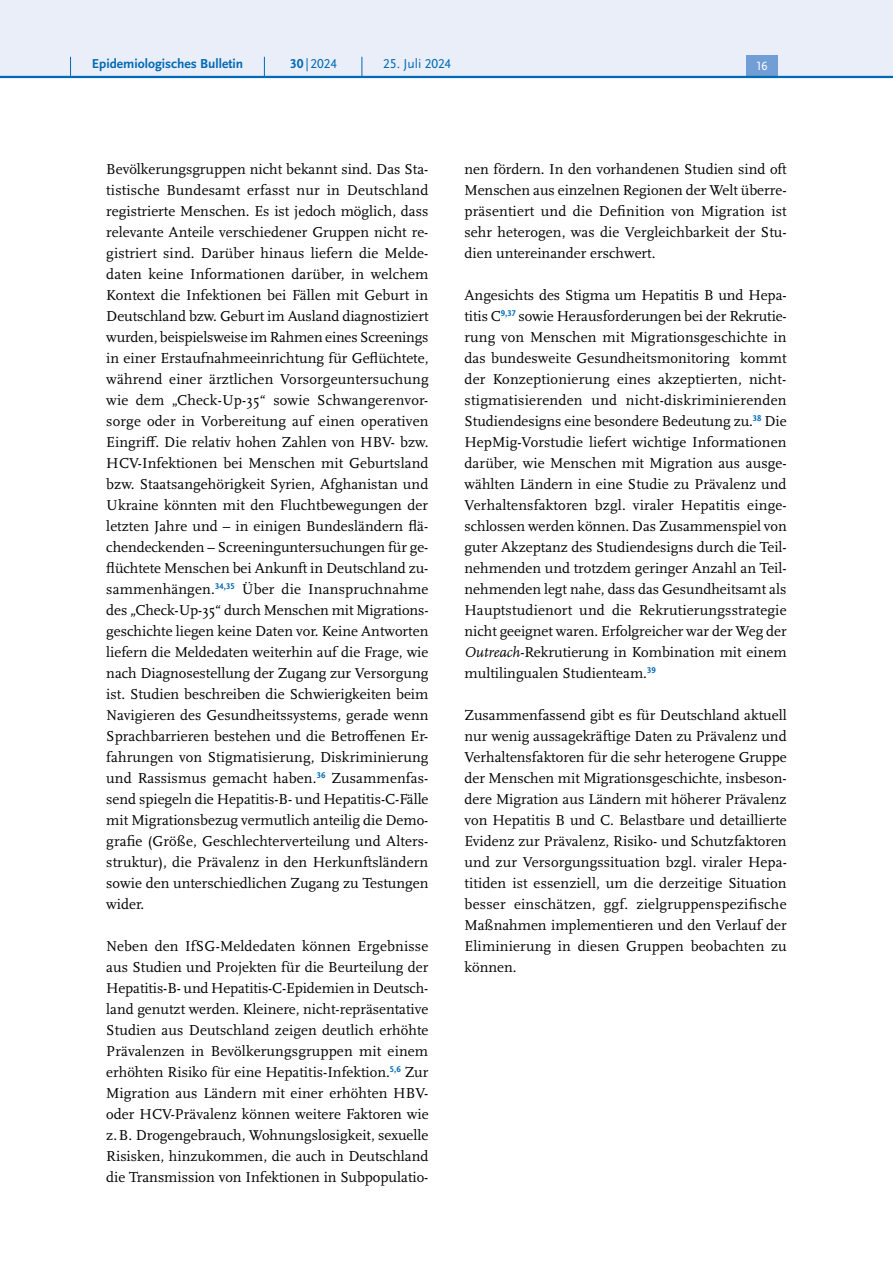
<style>
.page{position:relative;width:893px;height:1263px;background:#fff}
.page>*{position:absolute;margin:0;border:0;box-sizing:border-box;transform-origin:0 0}
.P_-_Fließtext{font:15px/21px "Scala Pro";color:#000;text-align:justify}
.t1{font:700 13.5px "Scala Sans Pro";color:#006ab4}
.t2{font:13.5px "Scala Sans Pro";color:#006ab4}
.t3{font:12.45px "Scala Sans Pro";color:#fff}
.s1{font-weight:700}
.s2{font-style:italic}
</style>
<div class="page">
<hr style="left:892px;top:77px;width:1px;height:1186px;background:#eaeef9">
<div style="left:0;top:0;width:893px;height:77px;background:#eaeef9"></div>
<div style="left:746px;top:55px;width:32px;height:21px;background:#719ed4"></div>
<hr style="left:0;top:76px;width:893px;height:2px;background:#006ab4">
<svg style="left:70px;top:57px;width:1px;height:19px"></svg>
<svg style="left:264px;top:57px;width:1px;height:19px"></svg>
<svg style="left:362px;top:57px;width:1px;height:19px"></svg>
<p class="t1" style="left:92px;top:55px;width:153px">Epidemiologisches Bulletin</p>
<p class="t2" style="left:290px;top:55px;width:48px"><span class="s1">30</span>|2024</p>
<p class="t2" style="left:383px;top:55px;width:69px">25. Juli 2024</p>
<p class="t3" style="left:757px;top:59px;width:13px">16</p>
<p class="P_-_Fließtext" style="left:106px;top:158px;width:324px">Bevölkerungsgruppen nicht bekannt sind. Das Sta&shy;tistische Bundesamt erfasst nur in Deutschland registrierte Menschen. Es ist jedoch möglich, dass relevante Anteile verschiedener Gruppen nicht re&shy;gistriert sind. Darüber hinaus liefern die Melde&shy;daten keine Informationen darüber, in welchem Kontext die Infektionen bei Fällen mit Geburt in Deutschland bzw. Geburt im Ausland diagnostiziert wurden, beispielsweise im Rahmen eines Screenings in einer Erstaufnahmeeinrichtung für Geflüchtete, während einer ärztlichen Vorsorgeuntersuchung wie dem „Check-Up-35“ sowie Schwangerenvor&shy;sorge oder in Vorbereitung auf einen operativen Eingriff. Die relativ hohen Zahlen von HBV- bzw.<br>HCV-Infektionen bei Menschen mit Geburtsland bzw. Staatsangehörigkeit Syrien, Afghanistan und Ukraine könnten mit den Fluchtbewegungen der letzten Jahre und – in einigen Bundesländern flä&shy;chendeckenden – Screeninguntersuchungen für ge&shy;flüchtete Menschen bei Ankunft in Deutschland zu&shy;sammenhängen.<sup>34,35</sup> Über die Inanspruchnahme des „Check-Up-35“ durch Menschen mit Migrations&shy;geschichte liegen keine Daten vor. Keine Antworten liefern die Meldedaten weiterhin auf die Frage, wie nach Diagnosestellung der Zugang zur Versorgung ist. Studien beschreiben die Schwierigkeiten beim Navigieren des Gesundheitssystems, gerade wenn Sprachbarrieren bestehen und die Betroffenen Er&shy;fahrungen von Stigmatisierung, Diskriminierung und Rassismus gemacht haben.<sup>36</sup> Zusammenfas&shy;send spiegeln die Hepatitis-B- und Hepatitis-C-Fälle mit Migrationsbezug vermutlich anteilig die Demo&shy;grafie (Größe, Geschlechterverteilung und Alters&shy;struktur), die Prävalenz in den Herkunftsländern sowie den unterschiedlichen Zugang zu Testungen wider.</p>
<p class="P_-_Fließtext" style="left:106px;top:935px;width:324px">Neben den IfSG-Meldedaten können Ergebnisse aus Studien und Projekten für die Beurteilung der Hepatitis-B- und Hepatitis-C-Epidemien in Deutsch&shy;land genutzt werden. Kleinere, nicht-repräsentative Studien aus Deutschland zeigen deutlich erhöhte Prävalenzen in Bevölkerungsgruppen mit einem erhöhten Risiko für eine Hepatitis-Infektion.<sup>5,6</sup> Zur Migration aus Ländern mit einer erhöhten HBV&shy;oder HCV-Prävalenz können weitere Faktoren wie z.B. Drogengebrauch, Wohnungslosigkeit, sexuelle Risisken, hinzukommen, die auch in Deutschland die Transmission von Infektionen in Subpopulatio-</p>
<p class="P_-_Fließtext" style="left:465px;top:158px;width:324px">nen fördern. In den vorhandenen Studien sind oft Menschen aus einzelnen Regionen der Welt überre&shy;präsentiert und die Definition von Migration ist sehr heterogen, was die Vergleichbarkeit der Stu&shy;dien untereinander erschwert.</p>
<p class="P_-_Fließtext" style="left:465px;top:284px;width:324px">Angesichts des Stigma um Hepatitis B und Hepa&shy;titis C<sup>9,37</sup> sowie Herausforderungen bei der Rekrutie&shy;rung von Menschen mit Migrationsgeschichte in das bundesweite Gesundheitsmonitoring kommt der Konzeptionierung eines akzeptierten, nicht&shy;stigmatisierenden und nicht-diskriminierenden Studiendesigns eine besondere Bedeutung zu.<sup>38</sup> Die HepMig-Vorstudie liefert wichtige Informationen darüber, wie Menschen mit Migration aus ausge&shy;wählten Ländern in eine Studie zu Prävalenz und Verhaltensfaktoren bzgl. viraler Hepatitis einge&shy;schlossen werden können. Das Zusammenspiel von guter Akzeptanz des Studiendesigns durch die Teil&shy;nehmenden und trotzdem geringer Anzahl an Teil&shy;nehmenden legt nahe, dass das Gesundheitsamt als Hauptstudienort und die Rekrutierungsstrategie nicht geeignet waren. Erfolgreicher war der Weg der <span class="s2">Outreach</span>-Rekrutierung in Kombination mit einem multilingualen Studienteam.<sup>39</sup></p>
<p class="P_-_Fließtext" style="left:465px;top:704px;width:324px">Zusammenfassend gibt es für Deutschland aktuell nur wenig aussagekräftige Daten zu Prävalenz und Verhaltensfaktoren für die sehr heterogene Gruppe der Menschen mit Migrationsgeschichte, insbeson&shy;dere Migration aus Ländern mit höherer Prävalenz von Hepatitis B und C. Belastbare und detaillierte Evidenz zur Prävalenz, Risiko- und Schutzfaktoren und zur Versorgungssituation bzgl. viraler Hepa&shy;titiden ist essenziell, um die derzeitige Situation besser einschätzen, ggf. zielgruppenspezifische Maßnahmen implementieren und den Verlauf der Eliminierung in diesen Gruppen beobachten zu können.</p>
</div>
